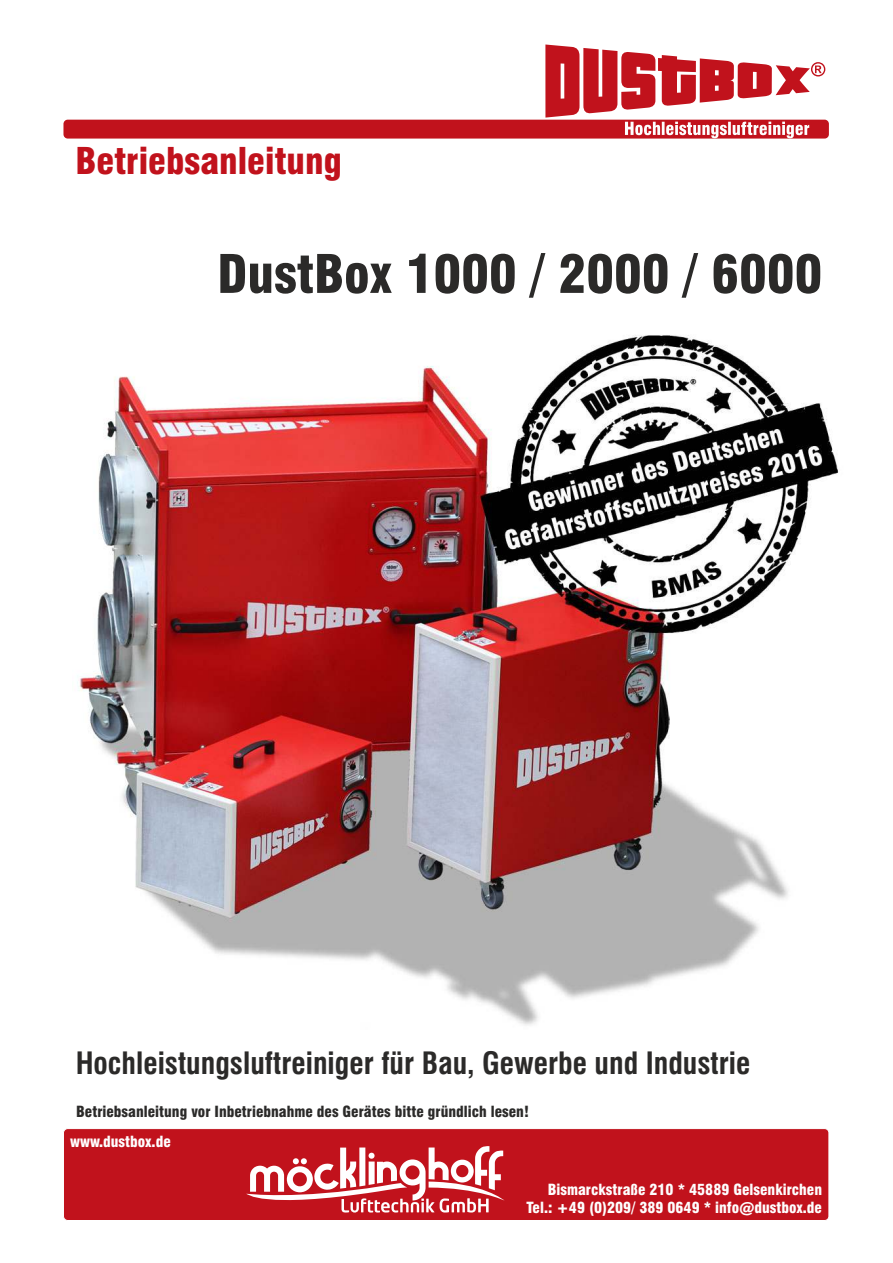
<style>
.page{position:relative;width:893px;height:1263px;background:#fff}
.page>*{position:absolute;margin:0;border:0;box-sizing:border-box;transform-origin:0 0}
.t1{font:900 condensed 51.75px "Swiss 721 BT";color:#2b2a29}
.t2{font:900 condensed 36px "Swiss 721 BT";color:#c1121c}
.t3{font:700 condensed 30px "Swiss 721 BT";color:#2b2a29}
.t4{font:900 condensed 15px/18px "Swiss 721 BT";color:#fefefe;text-align:right}
.t5{font:900 condensed 15px "Swiss 721 BT";color:#2b2a29}
</style>
<div class="page">
<img style="left:77px;top:335px;width:762px;height:690px">
<div style="left:63px;top:1128px;width:766px;height:93px;background:#c1121c;border:1px solid #fff;border-radius:4px"></div>
<div style="left:63px;top:120px;width:766px;height:19px;background:#c1121c;border-radius:4px"></div>
<svg style="left:246px;top:1146px;width:258px;height:66px"></svg>
<svg style="left:545px;top:45px;width:280px;height:93px"></svg>
<h2 class="t2" style="left:76px;top:147px;width:268px">Betriebsanleitung</h2>
<h1 class="t1" style="left:217px;top:254px;width:607px">DustBox 1000 / 2000 / 6000</h1>
<h3 class="t3" style="left:76px;top:1051px;width:676px">Hochleistungsluftreiniger für Bau, Gewerbe und Industrie</h3>
<p class="t5" style="left:76px;top:1106px;width:454px">Betriebsanleitung vor Inbetriebnahme des Gerätes bitte gründlich lesen!</p>
<p class="t4" style="left:70px;top:1134px;width:102px">www.dustbox.de</p>
<p class="t4" style="left:526px;top:1182px;width:297px">Bismarckstraße 210 * 45889 Gelsenkirchen<br>Tel.: +49 (0)209/ 389 0649 * info@dustbox.de</p>
</div>
